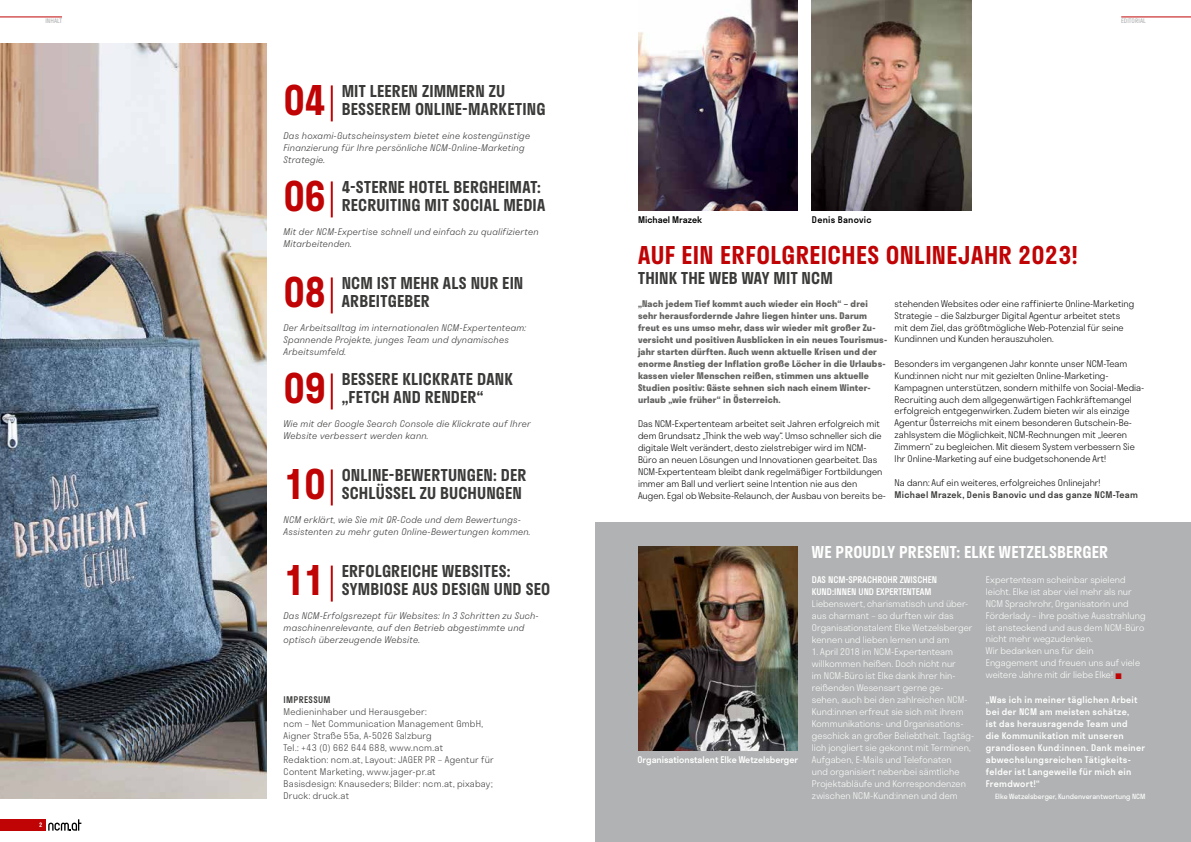
<style>
.page{position:relative;width:1191px;height:842px;background:#fff}
.page>*{position:absolute;margin:0;border:0;box-sizing:border-box;transform-origin:0 0}
.t1{font:600 40px "Stratos";letter-spacing:-.02em;color:#c00304}
.t2{font:600 24px "Stratos";letter-spacing:.015em;color:#c00304}
.t3{font:600 16px/18px "Stratos";letter-spacing:.01em;color:#3a3a39}
.t4{font:600 16px "Stratos";letter-spacing:.015em;color:#fff}
.t5{font:300 9px/12px "Stratos";color:#000}
.t6{font:300 9px/12px "Stratos";color:#fff}
.t7{font:italic 300 9px/12px "Stratos";letter-spacing:.025em;color:#3a3a39}
.t8{font:700 9px/12px "Stratos";letter-spacing:.02em;color:#626261}
.t9{font:300 9px/12px "Stratos";letter-spacing:.025em;color:#3a3a39}
.t10{font:500 9px/12px "Stratos";letter-spacing:.025em;color:#fff}
.t11{font:500 9px "Stratos";letter-spacing:.03em;color:#3a3a39}
.t12{font:500 9px/12px "Stratos";color:#fff}
.t13{font:500 9px "Stratos";letter-spacing:-.005em;color:#fff}
.t14{font:500 9px "Stratos";color:#000}
.t15{font:500 9px "Stratos";letter-spacing:.03em;color:#000}
.t16{font:7px "Stratos";color:#fff}
.t17{font:6px "Stratos";letter-spacing:.01em;color:#b1b2b3}
.t18{font:500 6px "Stratos";color:#fff}
.s1{color:#c00304}
</style>
<div class="page">
<div style="left:0;top:819px;width:45px;height:12px;background:#c00304"></div>
<svg style="left:48px;top:819px;width:33px;height:12px"></svg>
<hr style="left:0;top:17px;width:62px;height:1px;background:#c00304">
<hr style="left:331px;top:85px;width:2px;height:36px;background:#c00304">
<hr style="left:331px;top:181px;width:2px;height:36px;background:#c00304">
<hr style="left:331px;top:277px;width:2px;height:36px;background:#c00304">
<hr style="left:331px;top:373px;width:2px;height:36px;background:#c00304">
<hr style="left:331px;top:469px;width:2px;height:36px;background:#c00304">
<img style="left:0;top:43px;width:267px;height:756px">
<hr style="left:331px;top:566px;width:2px;height:36px;background:#c00304">
<hr style="left:1121px;top:17px;width:70px;height:1px;background:#c00304">
<img style="left:638px;top:0;width:159px;height:211px">
<img style="left:812px;top:0;width:159px;height:211px">
<div style="left:595px;top:523px;width:596px;height:319px;background:#b1b2b3"></div>
<img style="left:638px;top:547px;width:159px;height:204px">
<p class="t17" style="left:45px;top:16px;width:18px">INHALT</p>
<p class="t18" style="left:39px;top:820px;width:5px">2</p>
<h1 class="t1" style="left:283px;top:68px;width:44px">04</h1>
<h3 class="t3" style="left:342px;top:82px;width:205px">MIT LEEREN ZIMMERN ZU<br>BESSEREM ONLINE-MARKETING</h3>
<p class="t7" style="left:283px;top:129px;width:248px">Das hoxami-Gutscheinsystem bietet eine kostengünstige<br>Finanzierung für Ihre persönliche NCM-Online-Marketing<br>Strategie.</p>
<h1 class="t1" style="left:283px;top:164px;width:44px">06</h1>
<h3 class="t3" style="left:342px;top:178px;width:205px">4-STERNE HOTEL BERGHEIMAT:<br>RECRUITING MIT SOCIAL MEDIA</h3>
<p class="t7" style="left:283px;top:225px;width:257px">Mit der NCM-Expertise schnell und einfach zu qualifizierten<br>Mitarbeitenden.</p>
<h1 class="t1" style="left:283px;top:260px;width:44px">08</h1>
<h3 class="t3" style="left:342px;top:274px;width:183px">NCM IST MEHR ALS NUR EIN<br>ARBEITGEBER</h3>
<p class="t7" style="left:283px;top:321px;width:244px">Der Arbeitsalltag im internationalen NCM-Expertenteam:<br>Spannende Projekte, junges Team und dynamisches<br>Arbeitsumfeld.</p>
<h1 class="t1" style="left:283px;top:356px;width:44px">09</h1>
<h3 class="t3" style="left:342px;top:370px;width:173px">BESSERE KLICKRATE DANK „FETCH AND RENDER“</h3>
<p class="t7" style="left:283px;top:417px;width:249px">Wie mit der Google Search Console die Klickrate auf Ihrer<br>Website verbessert werden kann.</p>
<h1 class="t1" style="left:283px;top:452px;width:44px">10</h1>
<h3 class="t3" style="left:342px;top:466px;width:186px">ONLINE-BEWERTUNGEN: DER<br>SCHLÜSSEL ZU BUCHUNGEN</h3>
<p class="t7" style="left:283px;top:513px;width:248px">NCM erklärt, wie Sie mit QR-Code und dem Bewertungs-<br>Assistenten zu mehr guten Online-Bewertungen kommen.</p>
<h1 class="t1" style="left:283px;top:548px;width:43px">11</h1>
<h3 class="t3" style="left:342px;top:562px;width:210px">ERFOLGREICHE WEBSITES:<br>SYMBIOSE AUS DESIGN UND SEO</h3>
<p class="t7" style="left:283px;top:609px;width:257px">Das NCM-Erfolgsrezept für Websites: In 3 Schritten zu Such&shy;maschinenrelevante, auf den Betrieb abgestimmte und optisch überzeugende Website.</p>
<p class="t11" style="left:283px;top:692px;width:49px">IMPRESSUM</p>
<p class="t9" style="left:283px;top:705px;width:212px">Medieninhaber und Herausgeber:<br>ncm – Net Communication Management GmbH, Aigner Straße 55a, A-5026 Salzburg<br>Tel.: +43 (0) 662 644 688, www.ncm.at<br>Redaktion: ncm.at, Layout: JAGER PR – Agentur für Content Marketing, www.jager-pr.at<br>Basisdesign: Knauseders; Bilder: ncm.at, pixabay; Druck: druck.at</p>
<p class="t17" style="left:1121px;top:16px;width:26px">EDITORIAL</p>
<p class="t14" style="left:638px;top:212px;width:66px">Michael Mrazek</p>
<p class="t15" style="left:812px;top:212px;width:61px">Denis Banovic</p>
<h2 class="t2" style="left:638px;top:236px;width:441px">AUF EIN ERFOLGREICHES ONLINEJAHR 2023!</h2>
<h3 class="t3" style="left:638px;top:269px;width:196px">THINK THE WEB WAY MIT NCM</h3>
<p class="t5" style="left:894px;top:297px;width:241px">stehenden Websites oder eine raffinierte Online-Marketing Strategie – die Salzburger Digital Agentur arbeitet stets mit dem Ziel, das größtmögliche Web-Potenzial für seine Kundinnen und Kunden herauszuholen.</p>
<p class="t5" style="left:894px;top:357px;width:251px">Besonders im vergangenen Jahr konnte unser NCM-Team Kund:innen nicht nur mit gezielten Online-Marketing-Kampagnen unterstützen, sondern mithilfe von Social-Media-Recruiting auch dem allgegenwärtigen Fachkräftemangel erfolgreich entgegenwirken. Zudem bieten wir als einzige Agentur Österreichs mit einem besonderen Gutschein-Be&shy;zahlsystem die Möglichkeit, NCM-Rechnungen mit „leeren Zimmern“ zu begleichen. Mit diesem System verbessern Sie Ihr Online-Marketing auf eine budgetschonende Art!</p>
<p class="t5" style="left:894px;top:477px;width:207px">Na dann: Auf ein weiteres, erfolgreiches Onlinejahr!</p>
<p class="t11" style="left:894px;top:488px;width:245px">Michael Mrazek, Denis Banovic und das ganze NCM-Team</p>
<p class="t8" style="left:638px;top:297px;width:251px">„Nach jedem Tief kommt auch wieder ein Hoch“ – drei sehr herausfordernde Jahre liegen hinter uns. Darum freut es uns umso mehr, dass wir wieder mit großer Zu&shy;versicht und positiven Ausblicken in ein neues Tourismus&shy;jahr starten dürften. Auch wenn aktuelle Krisen und der enorme Anstieg der Inflation große Löcher in die Urlaubs&shy;kassen vieler Menschen reißen, stimmen uns aktuelle Studien positiv: Gäste sehnen sich nach einem Winter&shy;urlaub „wie früher“ in Österreich.</p>
<p class="t5" style="left:638px;top:417px;width:249px">Das NCM-Expertenteam arbeitet seit Jahren erfolgreich mit dem Grundsatz „Think the web way“. Umso schneller sich die digitale Welt verändert, desto zielstrebiger wird im NCM-Büro an neuen Lösungen und Innovationen gearbeitet. Das NCM-Expertenteam bleibt dank regelmäßiger Fortbildungen immer am Ball und verliert seine Intention nie aus den Augen. Egal ob Website-Relaunch, der Ausbau von bereits be-</p>
<p class="t13" style="left:637px;top:752px;width:162px">Organisationstalent Elke Wetzelsberger</p>
<h3 class="t4" style="left:812px;top:540px;width:298px">WE PROUDLY PRESENT: ELKE WETZELSBERGER</h3>
<p class="t12" style="left:812px;top:573px;width:127px">DAS NCM-SPRACHROHR ZWISCHEN<br>KUND:INNEN UND EXPERTENTEAM</p>
<p class="t6" style="left:812px;top:597px;width:162px">Liebenswert, charismatisch und über&shy;aus charmant – so durften wir das Organisationstalent Elke Wetzelsberger kennen und lieben lernen und am</p>
<p class="t6" style="left:812px;top:645px;width:164px">1. April 2018 im NCM-Expertenteam willkommen heißen. Doch nicht nur<br>im NCM-Büro ist Elke dank ihrer hin&shy;reißenden Wesensart gerne ge-<br>sehen, auch bei den zahlreichen NCM-Kund:innen erfreut sie sich mit ihrem Kommunikations- und Organisations&shy;geschick an großer Beliebtheit. Tagtäg&shy;lich jongliert sie gekonnt mit Terminen, Aufgaben, E-Mails und Telefonaten<br>und organisiert nebenbei sämtliche Projektabläufe und Korrespondenzen zwischen NCM-Kund:innen und dem</p>
<p class="t6" style="left:986px;top:573px;width:161px">Expertenteam scheinbar spielend leicht. Elke ist aber viel mehr als nur NCM Sprachrohr, Organisatorin und Förderlady – ihre positive Ausstrahlung ist ansteckend und aus dem NCM-Büro nicht mehr wegzudenken.<br>Wir bedanken uns für dein Engagement und freuen uns auf viele weitere Jahre mit dir liebe Elke! <span class="s1">■</span></p>
<p class="t10" style="left:986px;top:693px;width:161px">„Was ich in meiner täglichen Arbeit bei der NCM am meisten schätze,<br>ist das herausragende Team und<br>die Kommunikation mit unseren grandiosen Kund:innen. Dank meiner abwechslungsreichen Tätigkeits&shy;felder ist Langeweile für mich ein<br>Fremdwort!“</p>
<p class="t16" style="left:995px;top:790px;width:152px">Elke Wetzelsberger, Kundenverantwortung NCM</p>
</div>
